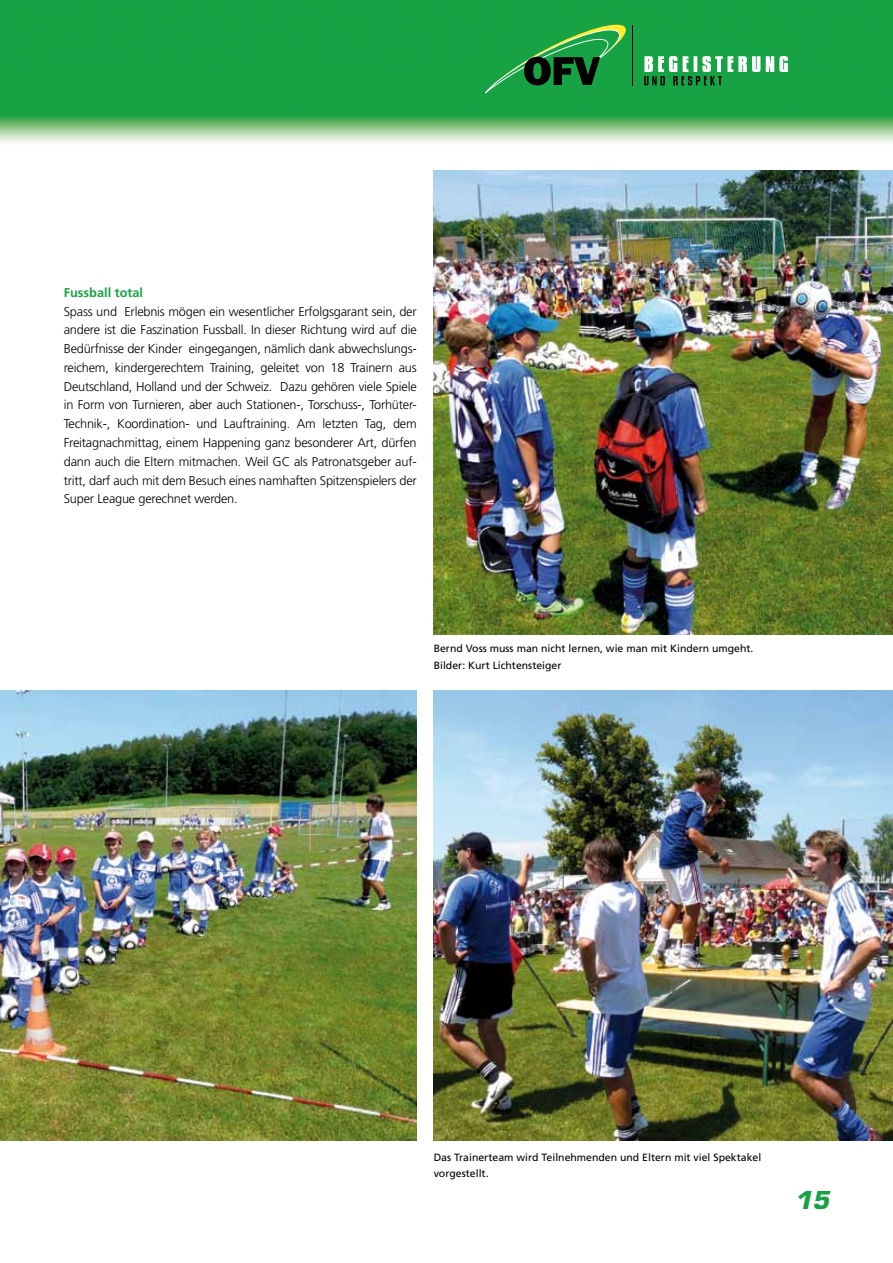
<style>
.page{position:relative;width:893px;height:1263px;background:#fff}
.page>*{position:absolute;margin:0;border:0;box-sizing:border-box;transform-origin:0 0}
.t1{font:italic 700 24px "Eurostile";color:#17a345}
.t2{font:300 12.75px/18.8px "Frutiger";letter-spacing:-.015em;color:#000;text-align:justify}
.t3{font:700 12.75px "Frutiger CE";color:#17a345}
.t4{font:10.5px/16.5px "Frutiger CE";color:#000}
</style>
<div class="page">
<img style="left:0;top:0;width:893px;height:143px">
<svg style="left:482px;top:22px;width:151px;height:74px;background:#219440"></svg>
<svg style="left:644px;top:56px;width:144px;height:29px"></svg>
<img style="left:434px;top:170px;width:459px;height:464px">
<img style="left:0;top:691px;width:417px;height:450px">
<img style="left:434px;top:691px;width:459px;height:450px">
<p class="t3" style="left:64px;top:285px;width:81px">Fussball total</p>
<p class="t2" style="left:64px;top:302px;width:354px">Spass und Erlebnis mögen ein wesentlicher Erfolgsgarant sein, der andere ist die Faszination Fussball. In dieser Richtung wird auf die Bedürfnisse der Kinder eingegangen, nämlich dank abwechslungs&shy;reichem, kindergerechtem Training, geleitet von 18 Trainern aus Deutschland, Holland und der Schweiz. Dazu gehören viele Spiele in Form von Turnieren, aber auch Stationen-, Torschuss-, Torhüter-Technik-, Koordination- und Lauftraining. Am letzten Tag, dem Freitagnachmittag, einem Happening ganz besonderer Art, dürfen dann auch die Eltern mitmachen. Weil GC als Patronatsgeber auf&shy;tritt, darf auch mit dem Besuch eines namhaften Spitzenspielers der Super League gerechnet werden.</p>
<p class="t4" style="left:434px;top:640px;width:321px">Bernd Voss muss man nicht lernen, wie man mit Kindern umgeht.<br>Bilder: Kurt Lichtensteiger</p>
<p class="t4" style="left:434px;top:1148px;width:329px">Das Trainerteam wird Teilnehmenden und Eltern mit viel Spektakel vorgestellt.</p>
<h1 class="t1" style="left:795px;top:1185px;width:36px">15</h1>
</div>
